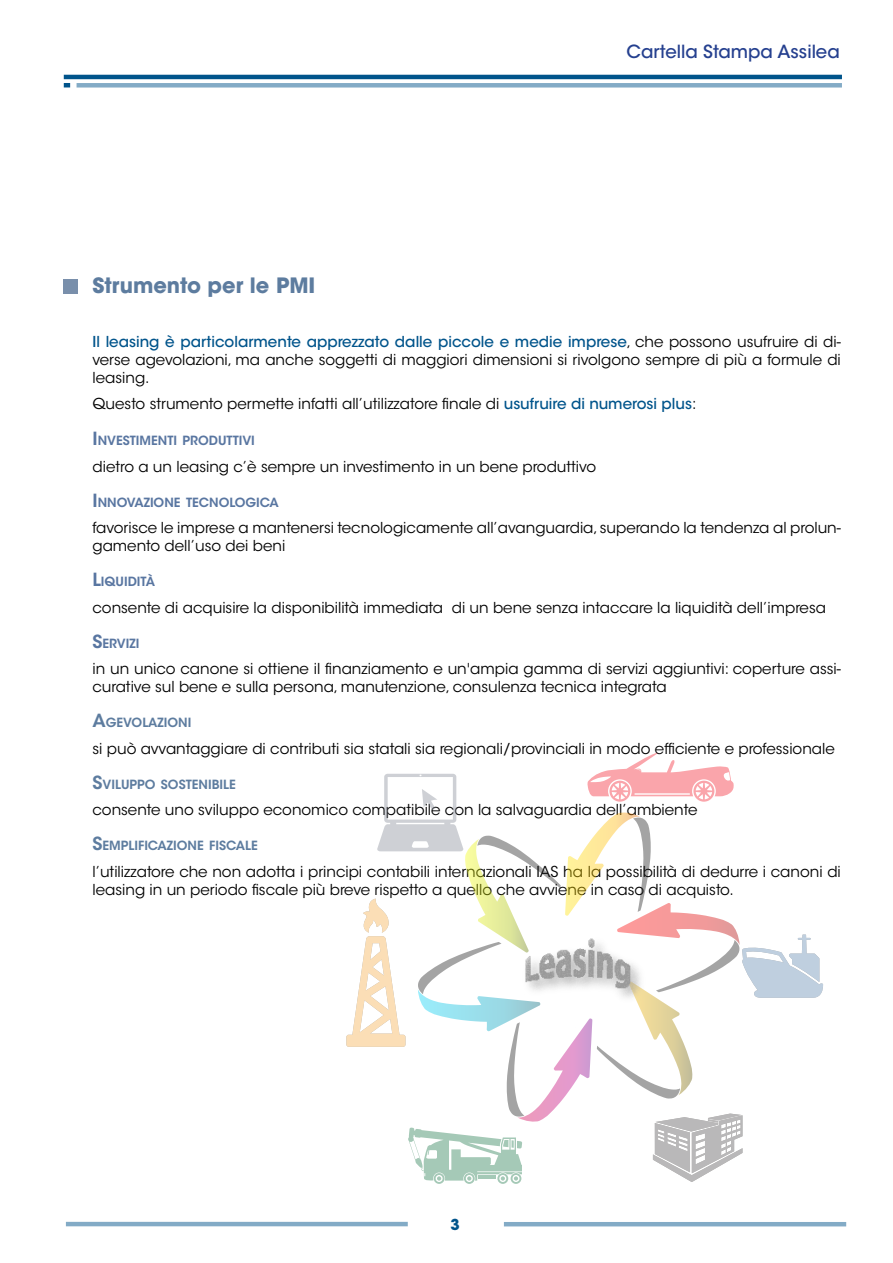
<style>
.page{position:relative;width:893px;height:1263px;background:#fff}
.page>*{position:absolute;margin:0;border:0;box-sizing:border-box;transform-origin:0 0}
.t1{font:700 21px "ITC Avant Garde Std";color:#5d7c9f}
.t2{font:500 18px "ITC Avant Garde Std";color:#25408f}
.t3{font:15px/18px "ITC Avant Garde Std";color:#000}
.t4{font:700 15px "ITC Avant Garde Std";color:#00548b}
.t5{font:600 12.6px "ITC Avant Garde Std";color:#5976a1}
.t6{font:600 12.6px "ITC Avant Garde Std";color:#5d7c9f}
.s1{font-weight:500;color:#00548b}
.s2{font-size:18px}
</style>
<div class="page">
<hr style="left:64px;top:75px;width:778px;height:4px;background:#00548b">
<div style="left:77px;top:83px;width:765px;height:5px;background:#83abc6"></div>
<svg style="left:64px;top:83px;width:6px;height:4px"></svg>
<hr style="left:66px;top:1222px;width:342px;height:4px;background:#83abc6">
<hr style="left:504px;top:1222px;width:342px;height:4px;background:#83abc6">
<div style="left:63px;top:279px;width:15px;height:15px;background:#798fab"></div>
<svg style="left:346px;top:753px;width:477px;height:431px"></svg>
<img style="left:488px;top:900px;width:193px;height:139px">
<p class="t2" style="left:626px;top:41px;width:215px">Cartella Stampa Assilea</p>
<h1 class="t1" style="left:92px;top:272px;width:224px">Strumento per le PMI</h1>
<p class="t3" style="left:92px;top:332px;width:750px;text-align:justify"><span class="s1">Il leasing è particolarmente apprezzato dalle piccole e medie imprese</span>, che possono usufruire di di&shy;verse agevolazioni, ma anche soggetti di maggiori dimensioni si rivolgono sempre di più a formule di leasing.</p>
<p class="t3" style="left:92px;top:395px;width:605px">Questo strumento permette infatti all’utilizzatore finale di <span class="s1">usufruire di numerosi plus</span>:</p>
<p class="t5" style="left:92px;top:433px;width:162px"><span class="s2">I</span>NVESTIMENTI PRODUTTIVI</p>
<p class="t3" style="left:92px;top:457px;width:505px">dietro a un leasing c’è sempre un investimento in un bene produttivo</p>
<p class="t5" style="left:92px;top:494px;width:188px"><span class="s2">I</span>NNOVAZIONE TECNOLOGICA</p>
<p class="t3" style="left:92px;top:519px;width:750px">favorisce le imprese a mantenersi tecnologicamente all’avanguardia, superando la tendenza al prolun&shy;gamento dell’uso dei beni</p>
<p class="t5" style="left:92px;top:574px;width:64px"><span class="s2">L</span>IQUIDITÀ</p>
<p class="t3" style="left:92px;top:598px;width:735px">consente di acquisire la disponibilità immediata di un bene senza intaccare la liquidità dell’impresa</p>
<p class="t5" style="left:92px;top:635px;width:47px"><span class="s2">S</span>ERVIZI</p>
<p class="t3" style="left:92px;top:660px;width:750px">in un unico canone si ottiene il finanziamento e un'ampia gamma di servizi aggiuntivi: coperture assi&shy;curative sul bene e sulla persona, manutenzione, consulenza tecnica integrata</p>
<p class="t6" style="left:92px;top:715px;width:99px"><span class="s2">A</span>GEVOLAZIONI</p>
<p class="t3" style="left:92px;top:739px;width:744px">si può avvantaggiare di contributi sia statali sia regionali/provinciali in modo efficiente e professionale</p>
<p class="t6" style="left:92px;top:776px;width:145px"><span class="s2">S</span>VILUPPO SOSTENIBILE</p>
<p class="t3" style="left:92px;top:801px;width:607px">consente uno sviluppo economico compatibile con la salvaguardia dell’ambiente</p>
<p class="t6" style="left:92px;top:838px;width:167px"><span class="s2">S</span>EMPLIFICAZIONE FISCALE</p>
<p class="t3" style="left:92px;top:862px;width:750px">l’utilizzatore che non adotta i principi contabili internazionali IAS ha la possibilità di dedurre i canoni di leasing in un periodo fiscale più breve rispetto a quello che avviene in caso di acquisto.</p>
<p class="t4" style="left:450px;top:1215px;width:11px">3</p>
</div>
